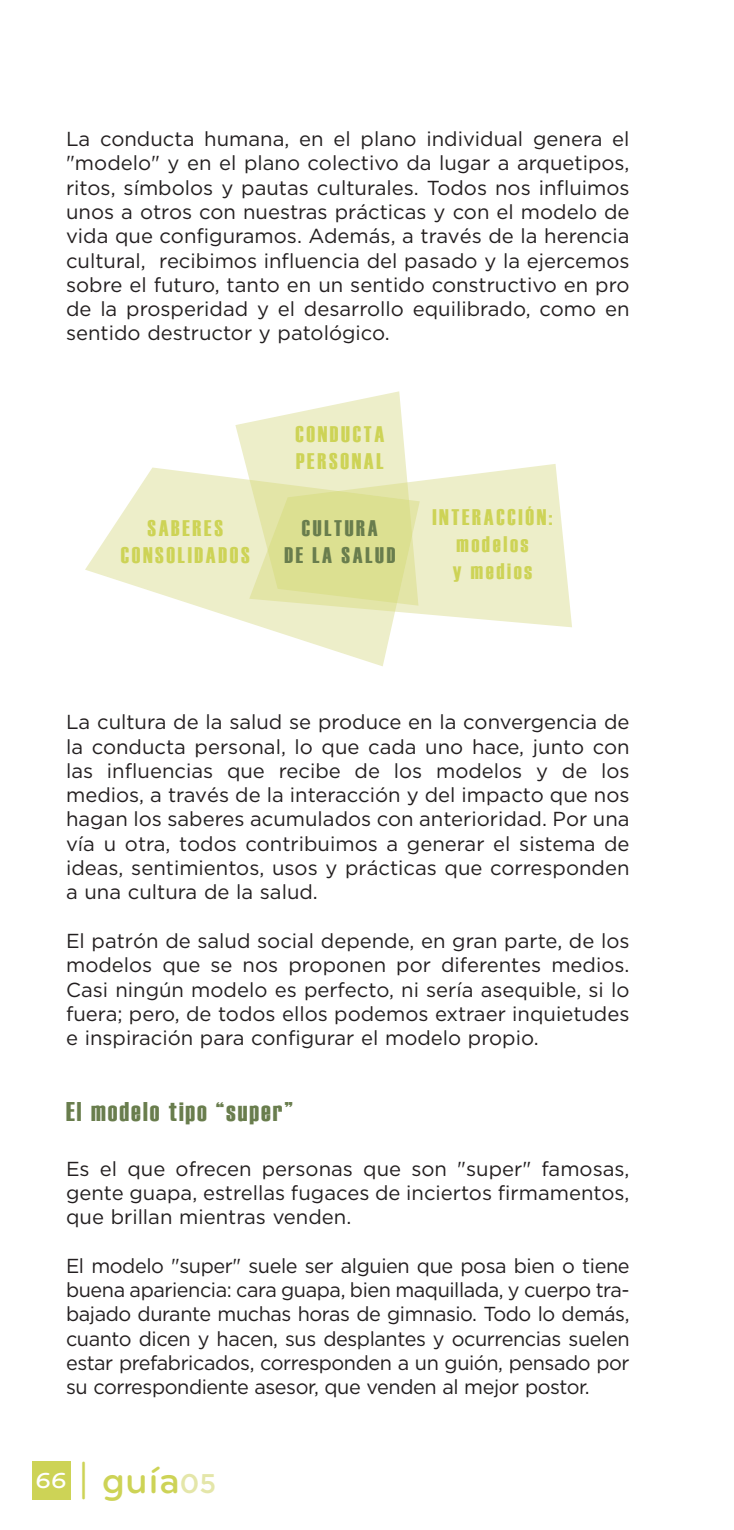
<style>
.page{position:relative;width:734px;height:1530px;background:#fff}
.page>*{position:absolute;margin:0;border:0;box-sizing:border-box;transform-origin:0 0}
.t1{font:500 40.5px "Bryant";color:#cdd356}
.t2{font:27px "Haettenschweiler";letter-spacing:.08em;color:#697d4d}
.t3{font:22.5px/27px "Haettenschweiler";letter-spacing:.12em;color:#cdd356;text-align:center}
.t4{font:22.5px/27px "Haettenschweiler";letter-spacing:.12em;color:#697d4d;text-align:center}
.t5{font:20.25px/24.3px "Gotham";color:#231f20;text-align:justify}
.s1{font-size:22.5px;color:#fff}
.s2{font-family:"Gotham";font-size:27px;color:#e4e6a9}
</style>
<div class="page">
<div style="left:32px;top:1461px;width:38px;height:38px;background:#cdd356"></div>
<svg style="left:419px;top:464px;width:153px;height:163px;background:#eff0d0"></svg>
<svg style="left:85px;top:468px;width:307px;height:198px"></svg>
<svg style="left:235px;top:391px;width:184px;height:236px;background:#e8eaba"></svg>
<p class="t5" style="left:66px;top:128px;width:565px">La conducta humana, en el plano individual genera el "modelo" y en el plano colectivo da lugar a arquetipos, ritos, símbolos y pautas culturales. Todos nos influimos unos a otros con nuestras prácticas y con el modelo de vida que configuramos. Además, a través de la herencia cultural, recibimos influencia del pasado y la ejercemos sobre el futuro, tanto en un sentido constructivo en pro de la prosperidad y el desarrollo equilibrado, como en sentido destructor y patológico.</p>
<p class="t3" style="left:121px;top:514px;width:130px">SABERES<br>CONSOLIDADOS</p>
<p class="t3" style="left:295px;top:420px;width:90px;text-align:left">CONDUCTA<br>PERSONAL</p>
<p class="t4" style="left:284px;top:514px;width:112px">CULTURA<br>DE LA SALUD</p>
<p class="t3" style="left:432px;top:503px;width:121px">INTERACCIÓN: modelos<br>y medios</p>
<p class="t5" style="left:66px;top:711px;width:565px">La cultura de la salud se produce en la convergencia de la conducta personal, lo que cada uno hace, junto con las influencias que recibe de los modelos y de los medios, a través de la interacción y del impacto que nos hagan los saberes acumulados con anterioridad. Por una vía u otra, todos contribuimos a generar el sistema de ideas, sentimientos, usos y prácticas que corresponden a una cultura de la salud.</p>
<p class="t5" style="left:66px;top:930px;width:565px">El patrón de salud social depende, en gran parte, de los modelos que se nos proponen por diferentes medios.<br>Casi ningún modelo es perfecto, ni sería asequible, si lo fuera; pero, de todos ellos podemos extraer inquietudes e inspiración para configurar el modelo propio.</p>
<h2 class="t2" style="left:66px;top:1097px;width:228px">El modelo tipo “super”</h2>
<p class="t5" style="left:66px;top:1158px;width:565px">Es el que ofrecen personas que son "super" famosas, gente guapa, estrellas fugaces de inciertos firmamentos, que brillan mientras venden.</p>
<p class="t5" style="left:66px;top:1255px;width:565px">El modelo "super" suele ser alguien que posa bien o tiene buena apariencia: cara guapa, bien maquillada, y cuerpo tra&shy;bajado durante muchas horas de gimnasio. Todo lo demás, cuanto dicen y hacen, sus desplantes y ocurrencias suelen estar prefabricados, corresponden a un guión, pensado por su correspondiente asesor, que venden al mejor postor.</p>
<h1 class="t1" style="left:36px;top:1464px;width:182px"><span class="s1">66</span> | guía<span class="s2">05</span></h1>
</div>
